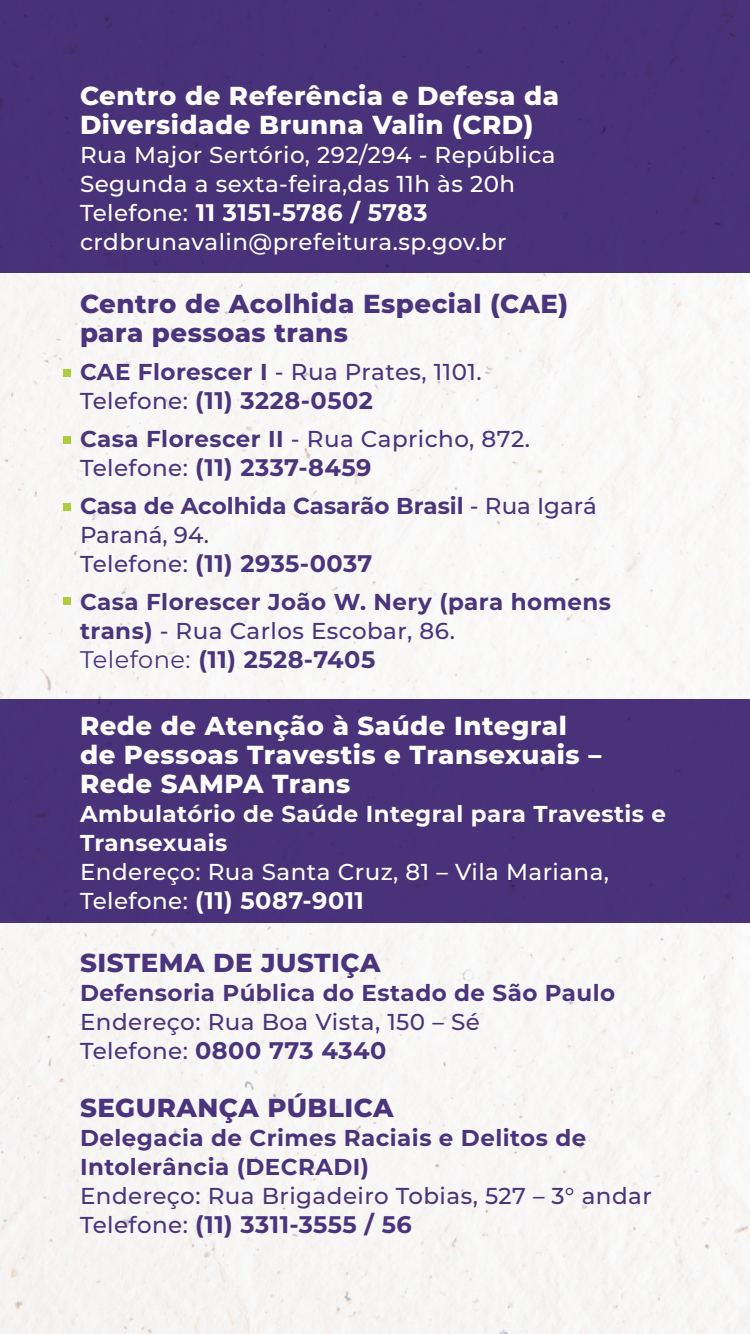
<style>
.page{position:relative;width:750px;height:1334px;background:#fff}
.page>*{position:absolute;margin:0;border:0;box-sizing:border-box;transform-origin:0 0}
.t1{font:800 26px/29px "Montserrat";letter-spacing:.02em;color:#fff}
.t2{font:800 26px/29px "Montserrat";letter-spacing:.02em;color:#4b347e}
.t3{font:700 24px "Montserrat";letter-spacing:.02em;color:#4b347e}
.t4{font:700 24px "Montserrat";letter-spacing:.02em;color:#fff}
.t5{font:700 23px/29px "Montserrat";letter-spacing:.02em;color:#4b347e}
.t6{font:500 23px/29px "Montserrat";letter-spacing:.02em;color:#fff}
.t7{font:500 23px "Montserrat";letter-spacing:.02em;color:#4b347e}
.t8{font:700 23px/29px "Montserrat";letter-spacing:.02em;color:#fff}
.t9{font:700 23px/29px "Montserrat";color:#4b347e}
.s1{font-weight:500;font-size:23px}
.s2{font-weight:700}
.s3{font-weight:500}
.s4{font-weight:400}
</style>
<div class="page">
<img style="left:0;top:0;width:750px;height:1334px">
<div style="left:63px;top:369px;width:8px;height:8px;background:#afcb40"></div>
<div style="left:63px;top:436px;width:8px;height:8px;background:#afcb40"></div>
<div style="left:63px;top:503px;width:8px;height:8px;background:#afcb40"></div>
<div style="left:63px;top:597px;width:8px;height:8px;background:#afcb40"></div>
<p class="t1" style="left:80px;top:80px;width:481px">Centro de Referência e Defesa da<br>Diversidade Brunna Valin (CRD)</p>
<p class="t6" style="left:80px;top:140px;width:477px">Rua Major Sertório, 292/294 - República<br>Segunda a sexta-feira,das 11h às 20h</p>
<p class="t4" style="left:80px;top:195px;width:349px"><span class="s1">Telefone:</span> 11 3151-5786 / 5783</p>
<p class="t6" style="left:80px;top:227px;width:428px">crdbrunavalin@prefeitura.sp.gov.br</p>
<p class="t2" style="left:80px;top:288px;width:490px">Centro de Acolhida Especial (CAE) para pessoas trans</p>
<p class="t7" style="left:80px;top:356px;width:403px"><span class="s2">CAE Florescer I</span> - Rua Prates, 1101.</p>
<p class="t3" style="left:80px;top:383px;width:294px"><span class="s1">Telefone:</span> (11) 3228-0502</p>
<p class="t7" style="left:80px;top:423px;width:452px"><span class="s2">Casa Florescer II</span> - Rua Capricho, 872.</p>
<p class="t3" style="left:80px;top:450px;width:293px"><span class="s1">Telefone:</span> (11) 2337-8459</p>
<p class="t9" style="left:80px;top:490px;width:518px">Casa de Acolhida Casarão Brasil <span class="s3">- Rua Igará<br>Paraná, 94.</span></p>
<p class="t3" style="left:80px;top:546px;width:294px"><span class="s1">Telefone:</span> (11) 2935-0037</p>
<p class="t5" style="left:80px;top:586px;width:533px">Casa Florescer João W. Nery (para homens trans) <span class="s3">- Rua Carlos Escobar, 86.</span></p>
<p class="t3" style="left:80px;top:642px;width:297px"><span class="s4">Telefone:</span> (11) 2528-7405</p>
<p class="t1" style="left:80px;top:710px;width:523px">Rede de Atenção à Saúde Integral de Pessoas Travestis e Transexuais –<br>Rede SAMPA Trans</p>
<p class="t8" style="left:80px;top:798px;width:588px">Ambulatório de Saúde Integral para Travestis e<br>Transexuais</p>
<p class="t6" style="left:80px;top:857px;width:531px">Endereço: Rua Santa Cruz, 81 – Vila Mariana,</p>
<p class="t4" style="left:80px;top:883px;width:286px"><span class="s1">Telefone:</span> (11) 5087-9011</p>
<p class="t2" style="left:80px;top:947px;width:302px">SISTEMA DE JUSTIÇA</p>
<p class="t5" style="left:80px;top:977px;width:537px">Defensoria Pública do Estado de São Paulo</p>
<p class="t7" style="left:80px;top:1006px;width:401px">Endereço: Rua Boa Vista, 150 – Sé</p>
<p class="t3" style="left:80px;top:1033px;width:308px"><span class="s1">Telefone:</span> 0800 773 4340</p>
<p class="t2" style="left:80px;top:1092px;width:315px">SEGURANÇA PÚBLICA</p>
<p class="t5" style="left:80px;top:1122px;width:508px">Delegacia de Crimes Raciais e Delitos de<br>Intolerância (DECRADI)</p>
<p class="t7" style="left:80px;top:1180px;width:573px">Endereço: Rua Brigadeiro Tobias, 527 – 3° andar</p>
<p class="t3" style="left:80px;top:1207px;width:333px"><span class="s1">Telefone:</span> (11) 3311-3555 / 56</p>
</div>
